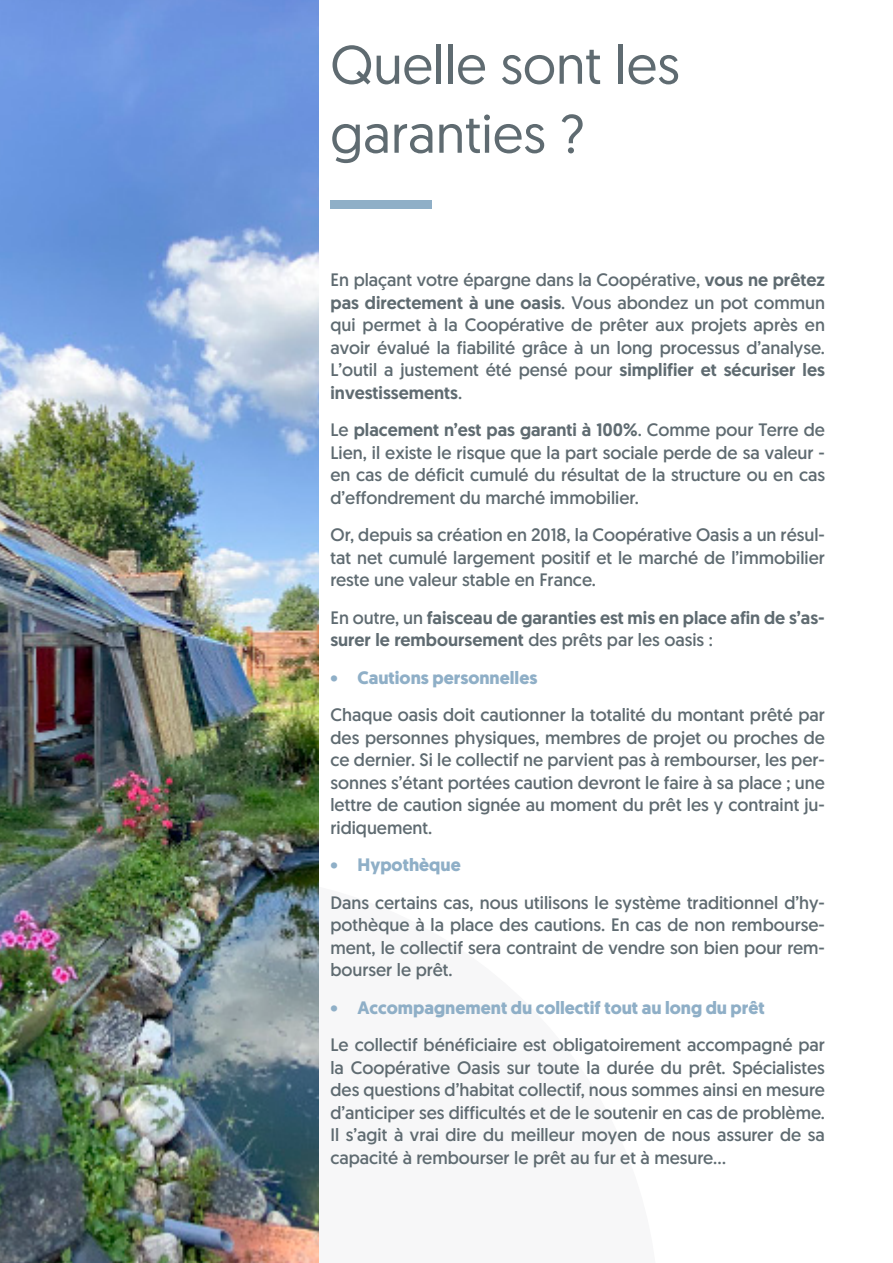
<style>
.page{position:relative;width:893px;height:1263px;background:#fff}
.page>*{position:absolute;margin:0;border:0;box-sizing:border-box;transform-origin:0 0}
.t1{font:54px "Geomanist";color:#5f6b71}
.t2{font:18px/22.5px "Geomanist";color:#5f6b71;text-align:justify}
.t3{font:500 18px/22.5px "Geomanist";color:#5f6b71}
.t4{font:700 18px "Geomanist";color:#8fafc7}
.s1{font-weight:500}
.s2{font-weight:400}
</style>
<div class="page">
<div style="left:330px;top:200px;width:102px;height:8px;background:#8fafc7"></div>
<img style="left:0;top:0;width:318px;height:1263px">
<p class="t1" style="left:330px;top:30px;width:351px">Quelle sont les</p>
<p class="t1" style="left:330px;top:99px;width:256px">garanties ?</p>
<p class="t2" style="left:330px;top:268px;width:496px">En plaçant votre épargne dans la Coopérative, <span class="s1">vous ne prêtez pas directement à une oasis</span>. Vous abondez un pot commun qui permet à la Coopérative de prêter aux projets après en avoir évalué la fiabilité grâce à un long processus d’analyse.<br>L’outil a justement été pensé pour <span class="s1">simplifier et sécuriser les investissements</span>.</p>
<p class="t2" style="left:330px;top:418px;width:496px">Le <span class="s1">placement n’est pas garanti à 100%</span>. Comme pour Terre de Lien, il existe le risque que la part sociale perde de sa valeur - en cas de déficit cumulé du résultat de la structure ou en cas d’effondrement du marché immobilier.</p>
<p class="t2" style="left:330px;top:523px;width:496px">Or, depuis sa création en 2018, la Coopérative Oasis a un résul&shy;tat net cumulé largement positif et le marché de l’immobilier reste une valeur stable en France.</p>
<p class="t3" style="left:330px;top:606px;width:496px"><span class="s2">En outre, un</span> faisceau de garanties est mis en place afin de s’as&shy;surer le remboursement <span class="s2">des prêts par les oasis :</span></p>
<p class="t4" style="left:330px;top:666px;width:208px">• Cautions personnelles</p>
<p class="t2" style="left:330px;top:703px;width:496px">Chaque oasis doit cautionner la totalité du montant prêté par des personnes physiques, membres de projet ou proches de ce dernier. Si le collectif ne parvient pas à rembourser, les per&shy;sonnes s’étant portées caution devront le faire à sa place ; une lettre de caution signée au moment du prêt les y contraint ju&shy;ridiquement.</p>
<p class="t4" style="left:330px;top:853px;width:132px">• Hypothèque</p>
<p class="t2" style="left:330px;top:891px;width:496px">Dans certains cas, nous utilisons le système traditionnel d’hy&shy;pothèque à la place des cautions. En cas de non rembourse&shy;ment, le collectif sera contraint de vendre son bien pour rem&shy;bourser le prêt.</p>
<p class="t4" style="left:330px;top:996px;width:436px">• Accompagnement du collectif tout au long du prêt</p>
<p class="t2" style="left:330px;top:1033px;width:496px">Le collectif bénéficiaire est obligatoirement accompagné par la Coopérative Oasis sur toute la durée du prêt. Spécialistes des questions d’habitat collectif, nous sommes ainsi en mesure d’anticiper ses difficultés et de le soutenir en cas de problème.<br>Il s’agit à vrai dire du meilleur moyen de nous assurer de sa capacité à rembourser le prêt au fur et à mesure...</p>
</div>
